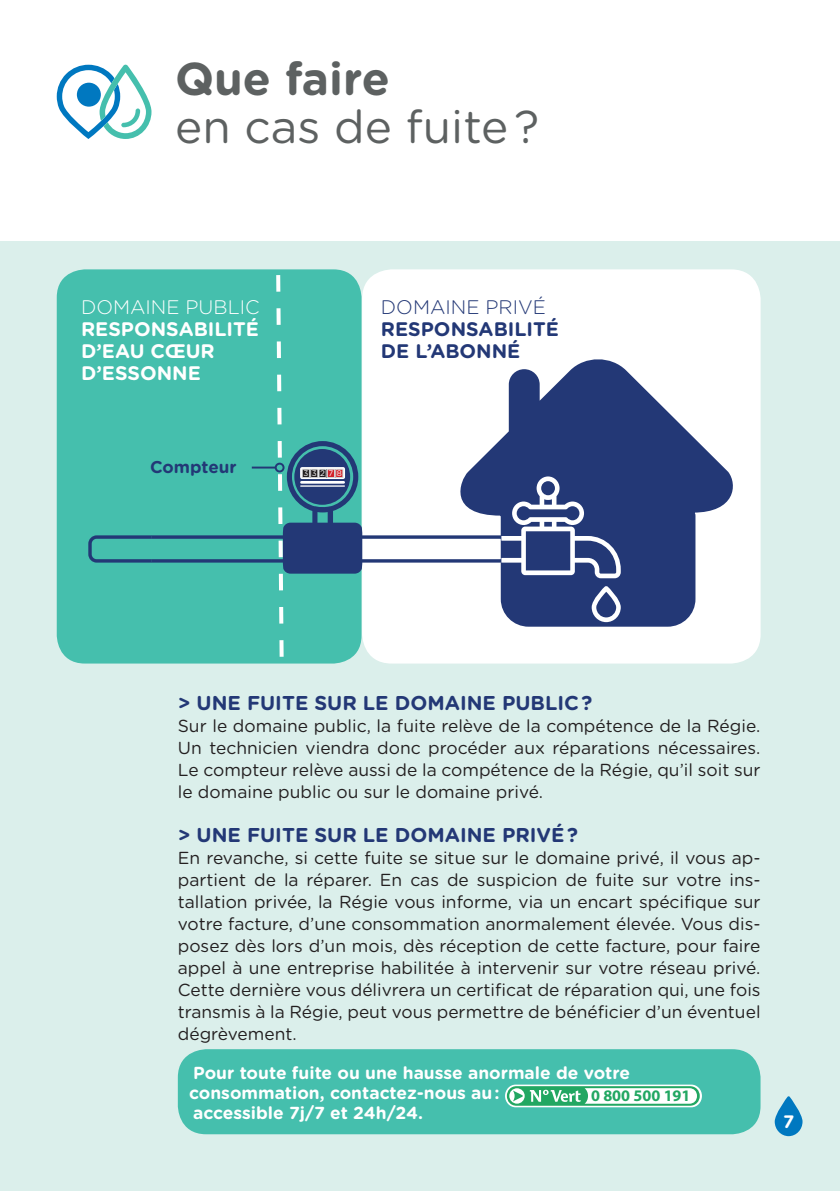
<style>
.page{position:relative;width:840px;height:1191px;background:#fff}
.page>*{position:absolute;margin:0;border:0;box-sizing:border-box;transform-origin:0 0}
.t1{font:46px/48px "Gotham Rounded";color:#5d6161}
.t2{font:700 20px "Gotham Rounded";color:#233876}
.t3{font:700 19.6px/22px "Gotham Rounded";color:#fff}
.t4{font:700 19.6px/22px "Gotham Rounded";color:#233876}
.t5{font:300 19.6px "Gotham Rounded";color:#fff}
.t6{font:300 19.6px "Gotham Rounded";color:#233876}
.t7{font:700 18px "Gotham Rounded";color:#fff}
.t8{font:17.4px/22px "Gotham Rounded";color:#231f20;text-align:justify}
.t9{font:700 17.4px/20px "Gotham Rounded";color:#fff}
.t10{font:700 17px "Gotham Rounded";color:#233876}
.t11{font:700 16.2px "Myriad Pro";color:#22a762}
.t12{font:8px "Gotham Rounded";color:#fff}
.s1{font-weight:700}
</style>
<div class="page">
<div style="left:0;top:242px;width:839px;height:949px;background:#dbefeb"></div>
<svg style="left:774px;top:1096px;width:28px;height:40px"></svg>
<svg style="left:57px;top:65px;width:94px;height:74px"></svg>
<div style="left:178px;top:1049px;width:582px;height:85px;background:#45bfad;border-radius:28px"></div>
<svg style="left:504px;top:1084px;width:197px;height:23px"></svg>
<svg style="left:506px;top:1086px;width:193px;height:19px"></svg>
<svg style="left:509px;top:1088px;width:15px;height:15px"></svg>
<svg style="left:512px;top:1090px;width:10px;height:11px"></svg>
<svg style="left:529px;top:1088px;width:167px;height:15px;background:#c4e7d5"></svg>
<div style="left:57px;top:269px;width:304px;height:394px;background:#45bfad;border-radius:28px"></div>
<div style="left:362px;top:269px;width:398px;height:394px;background:#fff;border-radius:30px"></div>
<svg style="left:620px;top:365px;width:113px;height:261px;fill:#233876"></svg>
<svg style="left:88px;top:271px;width:532px;height:390px"></svg>
<p class="t1" style="left:175px;top:53px;width:365px"><span class="s1">Que faire<br></span>en cas de fuite ?</p>
<p class="t5" style="left:81px;top:294px;width:180px">DOMAINE PUBLIC</p>
<p class="t3" style="left:81px;top:317px;width:179px">RESPONSABILITÉ<br>D’EAU CŒUR<br>D’ESSONNE</p>
<p class="t10" style="left:150px;top:454px;width:88px">Compteur</p>
<p class="t12" style="left:303px;top:468px;width:40px">3 3 2 7 8</p>
<p class="t6" style="left:381px;top:294px;width:166px">DOMAINE PRIVÉ</p>
<p class="t4" style="left:381px;top:317px;width:179px">RESPONSABILITÉ<br>DE L’ABONNÉ</p>
<p class="t2" style="left:178px;top:688px;width:416px">&gt; UNE FUITE SUR LE DOMAINE PUBLIC ?</p>
<p class="t8" style="left:178px;top:714px;width:584px">Sur le domaine public, la fuite relève de la compétence de la Régie.<br>Un technicien viendra donc procéder aux réparations nécessaires.<br>Le compteur relève aussi de la compétence de la Régie, qu’il soit sur le domaine public ou sur le domaine privé.</p>
<p class="t2" style="left:178px;top:820px;width:401px">&gt; UNE FUITE SUR LE DOMAINE PRIVÉ ?</p>
<p class="t8" style="left:178px;top:846px;width:584px">En revanche, si cette fuite se situe sur le domaine privé, il vous ap&shy;partient de la réparer. En cas de suspicion de fuite sur votre ins&shy;tallation privée, la Régie vous informe, via un encart spécifique sur votre facture, d’une consommation anormalement élevée. Vous dis&shy;posez dès lors d’un mois, dès réception de cette facture, pour faire appel à une entreprise habilitée à intervenir sur votre réseau privé.<br>Cette dernière vous délivrera un certificat de réparation qui, une fois transmis à la Régie, peut vous permettre de bénéficier d’un éventuel dégrèvement.</p>
<p class="t9" style="left:189px;top:1061px;width:442px">Pour toute fuite ou une hausse anormale de votre consommation, contactez-nous au :</p>
<p class="t11" style="left:590px;top:1085px;width:101px">0 800 500 191</p>
<p class="t9" style="left:193px;top:1101px;width:231px">accessible 7j/7 et 24h/24.</p>
<p class="t7" style="left:782px;top:1108px;width:13px">7</p>
</div>
